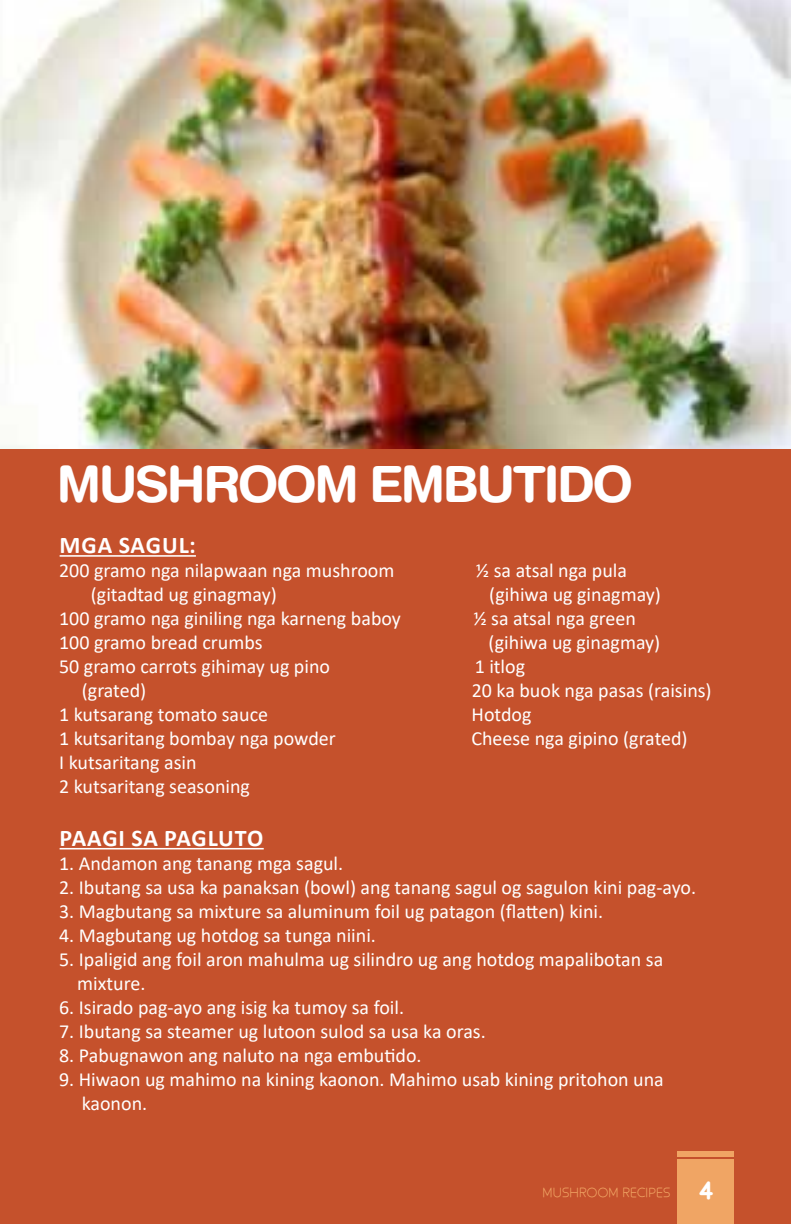
<style>
.page{position:relative;width:792px;height:1224px;background:#fff}
.page>*{position:absolute;margin:0;border:0;box-sizing:border-box;transform-origin:0 0}
.t1{font:700 50px "Helvetica Rounded LT Std";letter-spacing:-.05em;color:#fff}
.t2{font:700 24px "Calibri";letter-spacing:.025em;color:#fff}
.t3{font:20px/24px "Calibri";color:#fff}
.t4{font:700 20px "Smile";color:#fff}
.t5{font:300 12px "Smile";color:#f0a564}
</style>
<div class="page">
<div style="left:0;top:0;width:791px;height:1224px;background:#c5512c"></div>
<div style="left:677px;top:1160px;width:57px;height:64px;background:#f0a564"></div>
<div style="left:677px;top:1151px;width:57px;height:5px;background:#f0a564"></div>
<hr style="left:60px;top:555px;width:136px;height:2px;background:#fff">
<hr style="left:60px;top:848px;width:204px;height:2px;background:#fff">
<img style="left:0;top:0;width:791px;height:449px">
<h1 class="t1" style="left:57px;top:454px;width:578px">MUSHROOM EMBUTIDO</h1>
<p class="t2" style="left:60px;top:528px;width:138px">MGA SAGUL:</p>
<p class="t3" style="left:59px;top:558px;width:337px">200 gramo nga nilapwaan nga mushroom</p>
<p class="t3" style="left:476px;top:558px;width:153px">½ sa atsal nga pula</p>
<p class="t3" style="left:91px;top:582px;width:188px">(gitadtad ug ginagmay)</p>
<p class="t3" style="left:489px;top:582px;width:173px">(gihiwa ug ginagmay)</p>
<p class="t3" style="left:59px;top:606px;width:343px">100 gramo nga giniling nga karneng baboy</p>
<p class="t3" style="left:473px;top:606px;width:164px">½ sa atsal nga green</p>
<p class="t3" style="left:59px;top:630px;width:205px">100 gramo bread crumbs</p>
<p class="t3" style="left:489px;top:630px;width:173px">(gihiwa ug ginagmay)</p>
<p class="t3" style="left:59px;top:654px;width:272px">50 gramo carrots gihimay ug pino</p>
<p class="t3" style="left:475px;top:654px;width:52px">1 itlog</p>
<p class="t3" style="left:82px;top:678px;width:66px">(grated)</p>
<p class="t3" style="left:472px;top:678px;width:241px">20 ka buok nga pasas (raisins)</p>
<p class="t3" style="left:59px;top:702px;width:210px">1 kutsarang tomato sauce</p>
<p class="t3" style="left:472px;top:702px;width:62px">Hotdog</p>
<p class="t3" style="left:59px;top:726px;width:278px">1 kutsaritang bombay nga powder</p>
<p class="t3" style="left:471px;top:726px;width:218px">Cheese nga gipino (grated)</p>
<p class="t3" style="left:59px;top:750px;width:192px">I kutsaritang asin<br>2 kutsaritang seasoning</p>
<p class="t2" style="left:60px;top:821px;width:205px">PAAGI SA PAGLUTO</p>
<p class="t3" style="left:59px;top:851px;width:286px">1. Andamon ang tanang mga sagul.</p>
<p class="t3" style="left:59px;top:875px;width:639px">2. Ibutang sa usa ka panaksan (bowl) ang tanang sagul og sagulon kini pag-ayo.</p>
<p class="t3" style="left:59px;top:899px;width:546px">3. Magbutang sa mixture sa aluminum foil ug patagon (flatten) kini.</p>
<p class="t3" style="left:59px;top:923px;width:318px">4. Magbutang ug hotdog sa tunga niini.</p>
<p class="t3" style="left:77px;top:947px;width:588px;text-indent:-18px">5. Ipaligid ang foil aron mahulma ug silindro ug ang hotdog mapalibotan sa mixture.</p>
<p class="t3" style="left:59px;top:995px;width:346px">6. Isirado pag-ayo ang isig ka tumoy sa foil.</p>
<p class="t3" style="left:59px;top:1019px;width:428px">7. Ibutang sa steamer ug lutoon sulod sa usa ka oras.</p>
<p class="t3" style="left:59px;top:1043px;width:364px">8. Pabugnawon ang naluto na nga embutido.</p>
<p class="t3" style="left:82px;top:1067px;width:584px;text-indent:-23px">9. Hiwaon ug mahimo na kining kaonon. Mahimo usab kining pritohon una kaonon.</p>
<p class="t5" style="left:542px;top:1187px;width:130px">MUSHROOM RECIPES</p>
<p class="t4" style="left:698px;top:1179px;width:16px">4</p>
</div>
